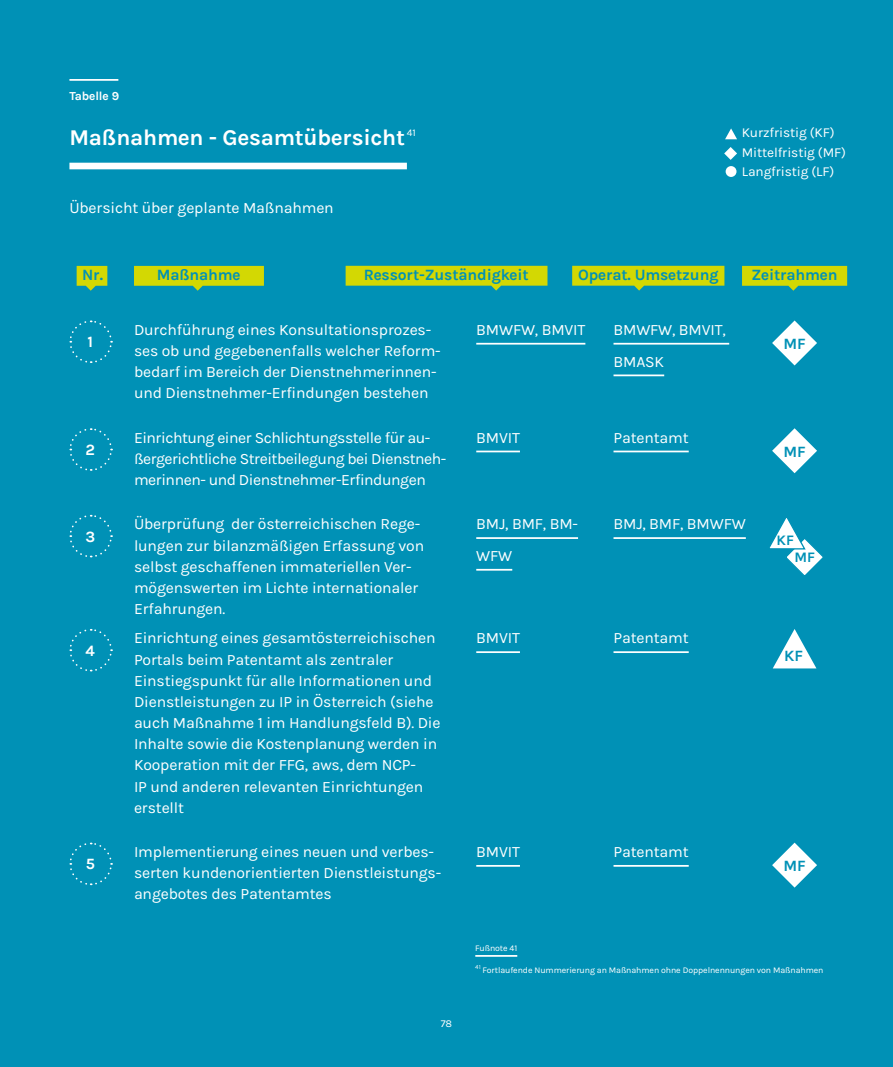
<style>
.page{position:relative;width:893px;height:1067px;background:#0091b6}
.page>*{position:absolute;margin:0;border:0;box-sizing:border-box;transform-origin:0 0}
.t1{font:700 22.57px "Karmilla";letter-spacing:-.01em;color:#fff}
.P_default{font:15.75px/21.2px "Karmilla";letter-spacing:-.01em;color:#fff}
.P_default-2{font:15.75px/21.2px "Karmilla";letter-spacing:-.03em;color:#fff}
.t2{font:700 15.75px "Karmilla";letter-spacing:-.01em;color:#0091b6}
.P_in_Tabelle_underlined{font:15.75px "Karmilla";letter-spacing:-.01em;color:#fff}
.t3{font:700 15.75px "Karmilla";color:#fff}
.t4{font:700 14.53px "Karmilla";color:#0091b6}
.t5{font:13.65px/19.4px "Karmilla";letter-spacing:-.01em;color:#fff}
.t6{font:700 12.25px "Karmilla";letter-spacing:-.01em;color:#fff}
.t7{font:10.5px "Karmilla";color:#fff}
.t8{font:8.75px "Karmilla";letter-spacing:-.01em;color:#fff}
</style>
<div class="page">
<div style="left:69px;top:163px;width:338px;height:6px;background:#fff"></div>
<hr style="left:69px;top:79px;width:49px;height:2px;background:#fff">
<hr style="left:476px;top:343px;width:109px;height:1px;background:#fff">
<hr style="left:613px;top:343px;width:116px;height:1px;background:#fff">
<hr style="left:613px;top:374px;width:51px;height:2px;background:#fff">
<hr style="left:476px;top:450px;width:44px;height:2px;background:#fff">
<hr style="left:613px;top:450px;width:76px;height:2px;background:#fff">
<hr style="left:476px;top:537px;width:102px;height:2px;background:#fff">
<hr style="left:476px;top:569px;width:36px;height:1px;background:#fff">
<hr style="left:613px;top:537px;width:133px;height:2px;background:#fff">
<hr style="left:476px;top:651px;width:44px;height:2px;background:#fff">
<hr style="left:613px;top:651px;width:76px;height:2px;background:#fff">
<hr style="left:476px;top:865px;width:44px;height:1px;background:#fff">
<hr style="left:613px;top:865px;width:76px;height:1px;background:#fff">
<svg style="left:346px;top:266px;width:201px;height:24px"></svg>
<svg style="left:572px;top:266px;width:152px;height:24px"></svg>
<hr style="left:475px;top:955px;width:42px;height:1px;background:#fff">
<svg style="left:725px;top:128px;width:12px;height:11px"></svg>
<svg style="left:724px;top:147px;width:13px;height:13px"></svg>
<div style="left:726px;top:166px;width:10px;height:11px;background:#fff;border-radius:50%"></div>
<svg style="left:77px;top:266px;width:30px;height:25px"></svg>
<svg style="left:134px;top:266px;width:130px;height:25px"></svg>
<svg style="left:742px;top:266px;width:105px;height:25px"></svg>
<svg style="left:69px;top:320px;width:44px;height:43px"></svg>
<svg style="left:772px;top:320px;width:45px;height:45px"></svg>
<svg style="left:69px;top:428px;width:44px;height:43px"></svg>
<svg style="left:772px;top:428px;width:45px;height:45px"></svg>
<svg style="left:69px;top:514px;width:44px;height:44px"></svg>
<svg style="left:769px;top:518px;width:54px;height:57px"></svg>
<svg style="left:69px;top:629px;width:44px;height:43px"></svg>
<svg style="left:773px;top:629px;width:43px;height:39px"></svg>
<svg style="left:69px;top:842px;width:44px;height:44px"></svg>
<svg style="left:772px;top:842px;width:45px;height:45px"></svg>
<p class="t6" style="left:70px;top:88px;width:51px">Tabelle 9</p>
<h2 class="t1" style="left:69px;top:123px;width:348px">Maßnahmen - Gesamtübersicht <sup>41</sup></h2>
<p class="P_default" style="left:69px;top:197px;width:266px">Übersicht über geplante Maßnahmen</p>
<p class="t5" style="left:742px;top:123px;width:106px">Kurzfristig (KF)<br>Mittelfristig (MF)<br>Langfristig (LF)</p>
<p class="t2" style="left:364px;top:265px;width:167px">Ressort-Zuständigkeit</p>
<p class="t2" style="left:578px;top:265px;width:142px">Operat. Umsetzung</p>
<p class="t2" style="left:82px;top:265px;width:22px">Nr.</p>
<p class="t2" style="left:157px;top:265px;width:85px">Maßnahme</p>
<p class="t2" style="left:751px;top:265px;width:88px">Zeitrahmen</p>
<p class="P_default" style="left:134px;top:319px;width:308px">Durchführung eines Konsultationsprozes&shy;ses ob und gegebenenfalls welcher Reform&shy;bedarf im Bereich der Dienstnehmerinnen&shy;und Dienstnehmer-Erfindungen bestehen</p>
<p class="P_default" style="left:476px;top:319px;width:111px">BMWFW, BMVIT</p>
<p class="P_default" style="left:613px;top:314px;width:114px;line-height:31.7px">BMWFW, BMVIT,<br>BMASK</p>
<p class="P_default-2" style="left:134px;top:427px;width:314px">Einrichtung einer Schlichtungsstelle für au&shy;ßergerichtliche Streitbeilegung bei Dienstneh&shy;merinnen- und Dienstnehmer-Erfindungen</p>
<p class="P_default" style="left:476px;top:427px;width:45px">BMVIT</p>
<p class="P_default" style="left:613px;top:427px;width:77px">Patentamt</p>
<p class="P_default" style="left:134px;top:513px;width:292px">Überprüfung der österreichischen Rege&shy;lungen zur bilanzmäßigen Erfassung von selbst geschaffenen immateriellen Ver&shy;mögenswerten im Lichte internationaler Erfahrungen.</p>
<p class="P_default" style="left:476px;top:508px;width:103px;line-height:31.7px">BMJ, BMF, BM-<br>WFW</p>
<p class="P_default" style="left:613px;top:513px;width:134px">BMJ, BMF, BMWFW</p>
<p class="P_default" style="left:134px;top:627px;width:308px">Einrichtung eines gesamtösterreichischen Portals beim Patentamt als zentraler Einstiegspunkt für alle Informationen und Dienstleistungen zu IP in Österreich (siehe auch Maßnahme 1 im Handlungsfeld B). Die Inhalte sowie die Kostenplanung werden in Kooperation mit der FFG, aws, dem NCP-<br>IP und anderen relevanten Einrichtungen erstellt</p>
<p class="P_default" style="left:476px;top:627px;width:45px">BMVIT</p>
<p class="P_default" style="left:613px;top:627px;width:77px">Patentamt</p>
<p class="P_default" style="left:134px;top:841px;width:309px">Implementierung eines neuen und verbes&shy;serten kundenorientierten Dienstleistungs&shy;angebotes des Patentamtes</p>
<p class="P_in_Tabelle_underlined" style="left:476px;top:842px;width:45px">BMVIT</p>
<p class="P_in_Tabelle_underlined" style="left:613px;top:842px;width:77px">Patentamt</p>
<p class="t3" style="left:87px;top:332px;width:7px">1</p>
<p class="t2" style="left:783px;top:334px;width:24px">MF</p>
<p class="t3" style="left:86px;top:440px;width:11px">2</p>
<p class="t2" style="left:783px;top:441px;width:24px">MF</p>
<p class="t3" style="left:85px;top:526px;width:11px">3</p>
<p class="t4" style="left:777px;top:531px;width:19px">KF</p>
<p class="t4" style="left:794px;top:547px;width:22px">MF</p>
<p class="t3" style="left:86px;top:640px;width:11px">4</p>
<p class="t2" style="left:784px;top:646px;width:20px">KF</p>
<p class="t3" style="left:86px;top:854px;width:11px">5</p>
<p class="t2" style="left:783px;top:855px;width:24px">MF</p>
<p class="t8" style="left:475px;top:942px;width:43px">Fußnote 41</p>
<p class="t7" style="left:441px;top:1017px;width:13px">78</p>
<p class="t8" style="left:475px;top:964px;width:350px"><sup>41</sup> Fortlaufende Nummerierung an Maßnahmen ohne Doppelnennungen von Maßnahmen</p>
</div>
